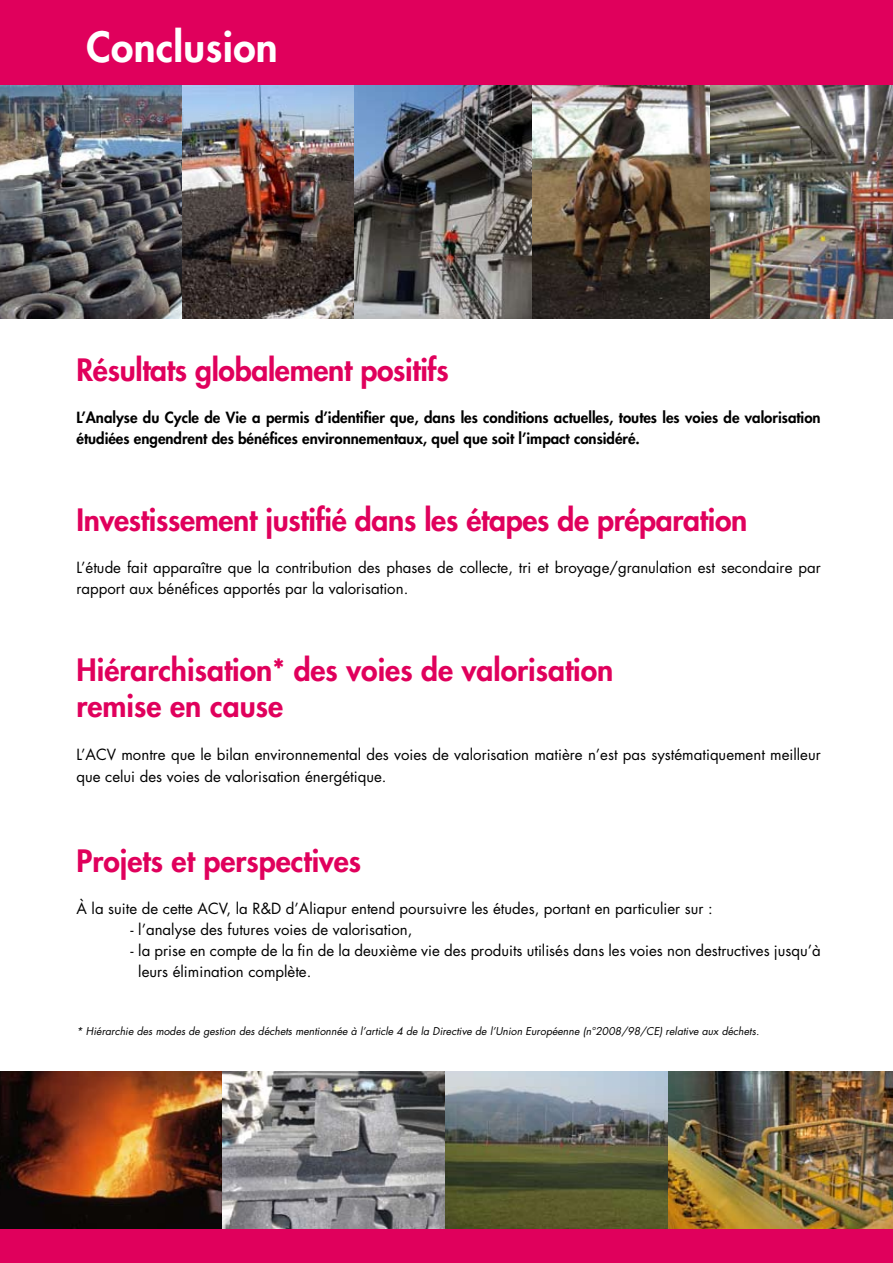
<style>
.page{position:relative;width:893px;height:1263px;background:#fff}
.page>*{position:absolute;margin:0;border:0;box-sizing:border-box;transform-origin:0 0}
.t1{font:800 40.5px "Futura";letter-spacing:.01em;color:#fff}
.t2{font:800 30px/36px "Futura";letter-spacing:-.01em;color:#e0005c}
.t3{font:15px/21px "Futura";color:#000}
.t4{font:800 15px/21px "Futura";color:#000}
.t5{font:italic 10.5px "Futura";color:#000}
</style>
<div class="page">
<img style="left:0;top:1071px;width:223px;height:158px">
<img style="left:223px;top:1071px;width:223px;height:158px">
<img style="left:446px;top:1071px;width:223px;height:158px">
<img style="left:669px;top:1071px;width:224px;height:158px">
<img style="left:181px;top:85px;width:174px;height:234px">
<img style="left:355px;top:85px;width:178px;height:234px">
<img style="left:533px;top:85px;width:177px;height:234px">
<img style="left:710px;top:85px;width:183px;height:234px">
<img style="left:0;top:85px;width:181px;height:234px">
<div style="left:0;top:0;width:893px;height:85px;background:#e0005c"></div>
<div style="left:0;top:1229px;width:893px;height:34px;background:#e0005c"></div>
<h1 class="t1" style="left:86px;top:20px;width:193px">Conclusion</h1>
<h2 class="t2" style="left:77px;top:351px;width:374px">Résultats globalement positifs</h2>
<p class="t4" style="left:77px;top:407px;width:746px">L’Analyse du Cycle de Vie a permis d’identifier que, dans les conditions actuelles, toutes les voies de valorisation étudiées engendrent des bénéfices environnementaux, quel que soit l’impact considéré.</p>
<h2 class="t2" style="left:77px;top:501px;width:672px">Investissement justifié dans les étapes de préparation</h2>
<p class="t3" style="left:77px;top:557px;width:746px">L’étude fait apparaître que la contribution des phases de collecte, tri et broyage/granulation est secondaire par rapport aux bénéfices apportés par la valorisation.</p>
<h2 class="t2" style="left:77px;top:652px;width:538px">Hiérarchisation* des voies de valorisation remise en cause</h2>
<p class="t3" style="left:77px;top:743px;width:746px;line-height:22.5px">L’ACV montre que le bilan environnemental des voies de valorisation matière n’est pas systématiquement meilleur que celui des voies de valorisation énergétique.</p>
<h2 class="t2" style="left:77px;top:842px;width:286px">Projets et perspectives</h2>
<p class="t3" style="left:77px;top:898px;width:638px">À la suite de cette ACV, la R&amp;D d’Aliapur entend poursuivre les études, portant en particulier sur :</p>
<p class="t3" style="left:131px;top:919px;width:283px">- l’analyse des futures voies de valorisation,</p>
<p class="t3" style="left:138px;top:940px;width:684px;text-indent:-8px">- la prise en compte de la fin de la deuxième vie des produits utilisés dans les voies non destructives jusqu’à leurs élimination complète.</p>
<p class="t5" style="left:77px;top:1024px;width:684px">* Hiérarchie des modes de gestion des déchets mentionnée à l’article 4 de la Directive de l’Union Européenne (n°2008/98/CE) relative aux déchets.</p>
</div>
